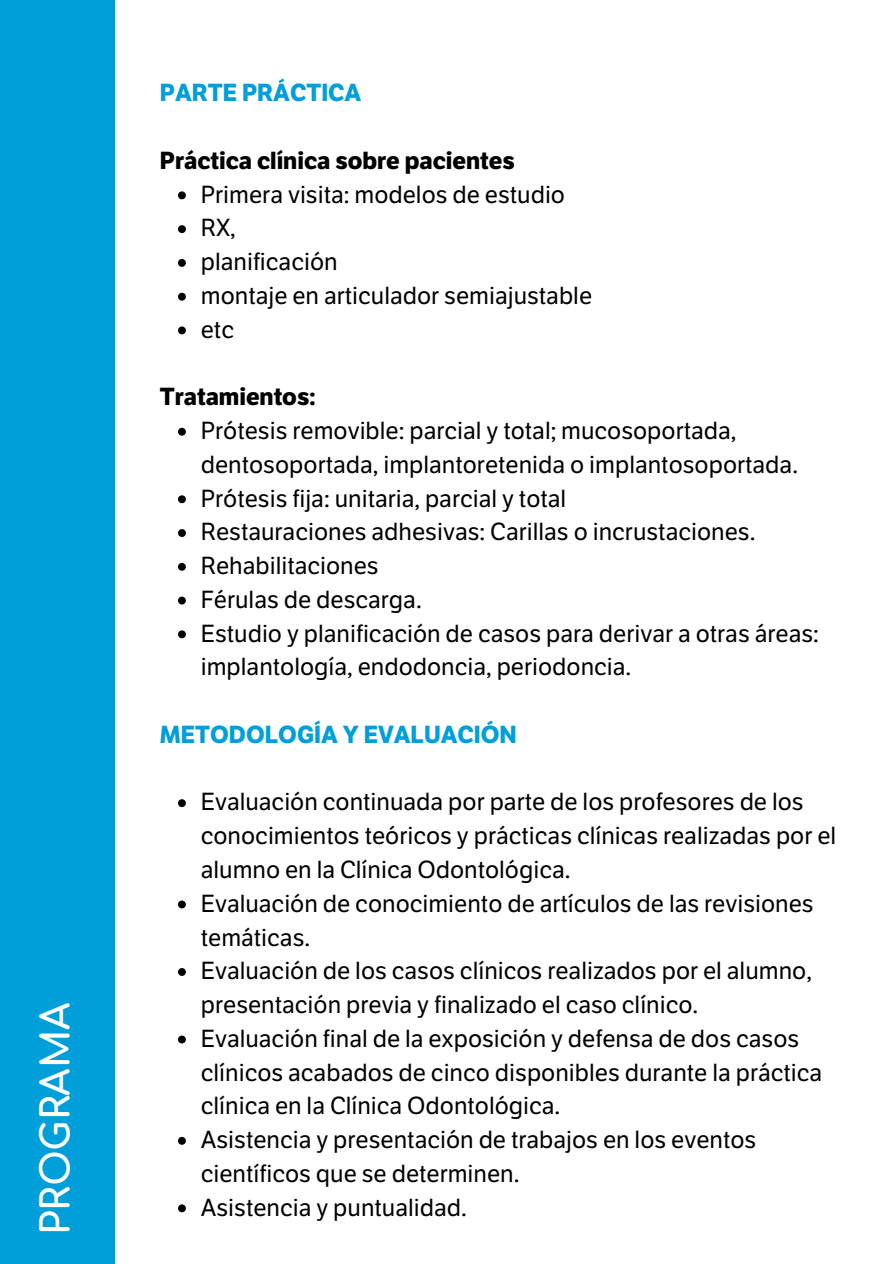
<style>
.page{position:relative;width:894px;height:1264px;background:#fff}
.page>*{position:absolute;margin:0;border:0;box-sizing:border-box;transform-origin:0 0}
.t1{font:700 39px "Comfortaa";color:#fff}
.t2{font:24px/33.8px "LFT Etica";color:#000}
.t3{font:700 24px "LFT Etica";color:#000}
.t4{font:700 24px "LFT Etica";color:#009fda}
</style>
<div class="page">
<div style="left:0;top:0;width:114px;height:1263px;background:#009fda"></div>
<svg style="left:178px;top:191px;width:8px;height:8px"></svg>
<svg style="left:178px;top:225px;width:8px;height:8px"></svg>
<svg style="left:178px;top:259px;width:8px;height:8px"></svg>
<svg style="left:178px;top:293px;width:8px;height:7px"></svg>
<svg style="left:178px;top:326px;width:8px;height:8px"></svg>
<svg style="left:178px;top:428px;width:8px;height:7px"></svg>
<svg style="left:178px;top:495px;width:8px;height:8px"></svg>
<svg style="left:178px;top:529px;width:8px;height:8px"></svg>
<svg style="left:178px;top:563px;width:8px;height:7px"></svg>
<svg style="left:178px;top:596px;width:8px;height:8px"></svg>
<svg style="left:178px;top:630px;width:8px;height:8px"></svg>
<svg style="left:178px;top:799px;width:8px;height:8px"></svg>
<svg style="left:178px;top:900px;width:8px;height:8px"></svg>
<svg style="left:178px;top:968px;width:8px;height:7px"></svg>
<svg style="left:178px;top:1035px;width:8px;height:8px"></svg>
<svg style="left:178px;top:1136px;width:8px;height:8px"></svg>
<svg style="left:178px;top:1204px;width:8px;height:8px"></svg>
<h1 class="t1" style="left:36px;top:1235px;width:234px;rotate:-90deg">PROGRAMA</h1>
<p class="t4" style="left:160px;top:79px;width:203px">PARTE PRÁCTICA</p>
<p class="t3" style="left:160px;top:147px;width:356px">Práctica clínica sobre pacientes</p>
<p class="t2" style="left:201px;top:178px;width:393px">Primera visita: modelos de estudio<br>RX,<br>planificación<br>montaje en articulador semiajustable etc</p>
<p class="t3" style="left:160px;top:383px;width:157px">Tratamientos:</p>
<p class="t2" style="left:201px;top:414px;width:619px">Prótesis removible: parcial y total; mucosoportada, dentosoportada, implantoretenida o implantosoportada.<br>Prótesis fija: unitaria, parcial y total<br>Restauraciones adhesivas: Carillas o incrustaciones.<br>Rehabilitaciones<br>Férulas de descarga.<br>Estudio y planificación de casos para derivar a otras áreas: implantología, endodoncia, periodoncia.</p>
<p class="t4" style="left:160px;top:720px;width:358px">METODOLOGÍA Y EVALUACIÓN</p>
<p class="t2" style="left:201px;top:785px;width:636px">Evaluación continuada por parte de los profesores de los conocimientos teóricos y prácticas clínicas realizadas por el alumno en la Clínica Odontológica.<br>Evaluación de conocimiento de artículos de las revisiones temáticas.<br>Evaluación de los casos clínicos realizados por el alumno, presentación previa y finalizado el caso clínico.<br>Evaluación final de la exposición y defensa de dos casos clínicos acabados de cinco disponibles durante la práctica clínica en la Clínica Odontológica.<br>Asistencia y presentación de trabajos en los eventos científicos que se determinen.<br>Asistencia y puntualidad.</p>
</div>
